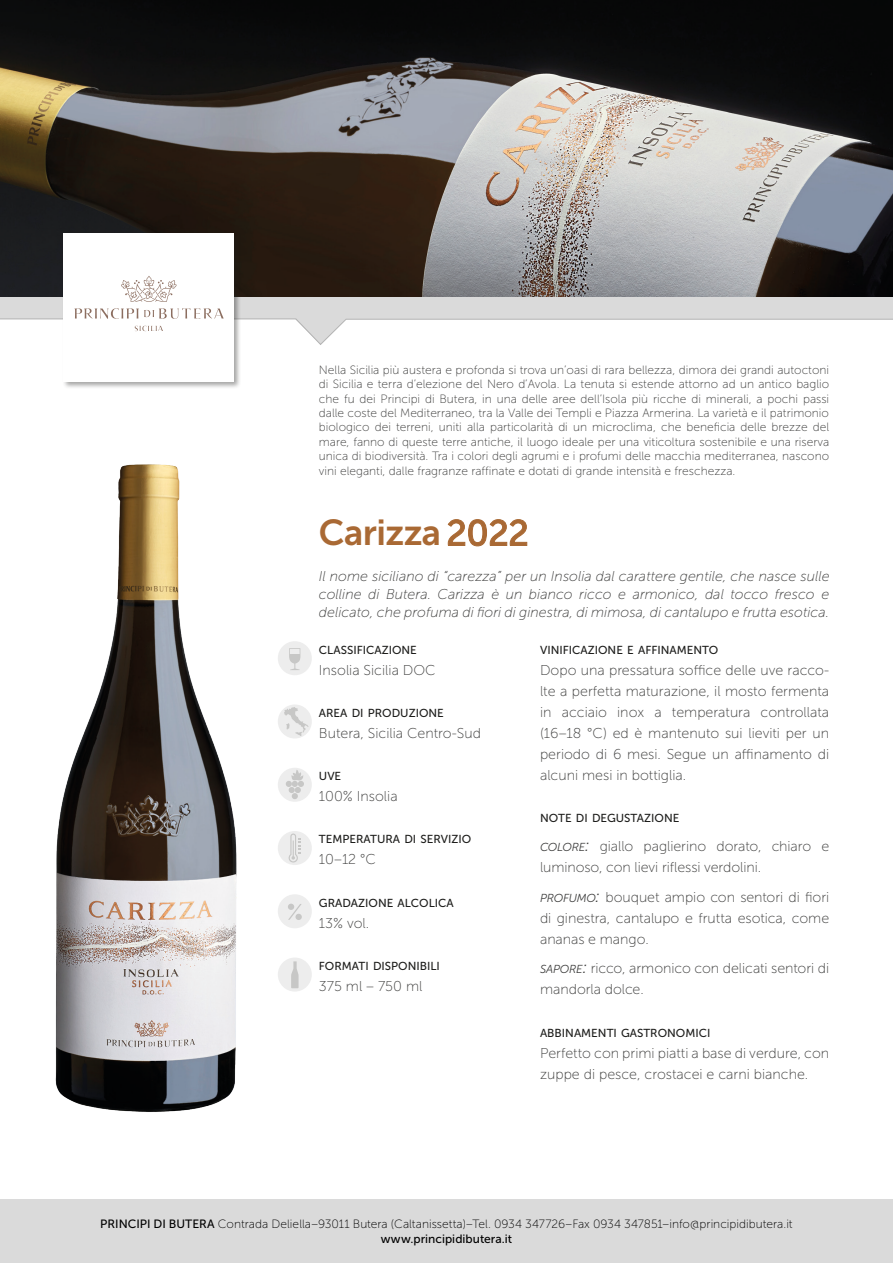
<style>
.page{position:relative;width:893px;height:1263px;background:#fff}
.page>*{position:absolute;margin:0;border:0;box-sizing:border-box;transform-origin:0 0}
.t1{font:36px "Museo Sans 700";letter-spacing:-.015em;color:#a96934}
.t2{font:14.25px/21px "Museo Sans 100";color:#3d3d3c}
.t3{font:italic 14.25px/18px "Museo Sans 100";color:#3d3d3c;text-align:justify}
.t4{font:12px/14.4px "Museo Sans 100";color:#3d3d3c;text-align:justify}
.t5{font:12px "Museo Sans 100";letter-spacing:.005em;color:#000}
.t6{font:12px "Museo Sans 500";color:#000}
.t7{font:11.55px "Museo Sans 500";color:#1d1d1b}
.s1{font-family:"Museo Sans 500"}
.s2{font-family:"Museo Sans 300";font-style:italic;font-size:11.55px}
.s3{font-family:"Museo Sans 300";font-style:italic;font-size:16.5px}
</style>
<div class="page">
<img style="left:0;top:0;width:893px;height:298px">
<div style="left:0;top:298px;width:893px;height:21px;background:#dadada"></div>
<div style="left:0;top:1199px;width:893px;height:64px;background:#dadada"></div>
<div style="left:62px;top:231px;width:179px;height:158px;background:#1d1d1b;opacity:.4"></div>
<div style="left:64px;top:233px;width:170px;height:149px;background:#fff"></div>
<svg style="left:121px;top:276px;width:56px;height:26px"></svg>
<svg style="left:0;top:308px;width:893px;height:37px"></svg>
<img style="left:55px;top:464px;width:182px;height:648px">
<div style="left:278px;top:641px;width:34px;height:34px;background:#ededed;border-radius:50%"></div>
<svg style="left:289px;top:648px;width:11px;height:22px"></svg>
<div style="left:278px;top:704px;width:34px;height:34px;background:#ededed;border-radius:50%"></div>
<svg style="left:284px;top:707px;width:24px;height:29px"></svg>
<div style="left:278px;top:768px;width:34px;height:34px;background:#ededed;border-radius:50%"></div>
<svg style="left:286px;top:770px;width:18px;height:29px"></svg>
<div style="left:278px;top:831px;width:34px;height:34px;background:#ededed;border-radius:50%"></div>
<svg style="left:288px;top:833px;width:13px;height:30px"></svg>
<div style="left:278px;top:894px;width:34px;height:34px;background:#ededed;border-radius:50%"></div>
<svg style="left:288px;top:904px;width:14px;height:16px"></svg>
<div style="left:278px;top:957px;width:34px;height:34px;background:#ededed;border-radius:50%"></div>
<svg style="left:291px;top:961px;width:8px;height:27px"></svg>
<p class="t4" style="left:319px;top:363px;width:512px">Nella Sicilia più austera e profonda si trova un’oasi di rara bellezza, dimora dei grandi autoctoni di Sicilia e terra d’elezione del Nero d’Avola. La tenuta si estende attorno ad un antico baglio che fu dei Principi di Butera, in una delle aree dell’Isola più ricche di minerali, a pochi passi dalle coste del Mediterraneo, tra la Valle dei Templi e Piazza Armerina. La varietà e il patrimonio biologico dei terreni, uniti alla particolarità di un microclima, che beneficia delle brezze del mare, fanno di queste terre antiche, il luogo ideale per una viticoltura sostenibile e una riserva unica di biodiversità. Tra i colori degli agrumi e i profumi delle macchia mediterranea, nascono vini eleganti, dalle fragranze raffinate e dotati di grande intensità e freschezza.</p>
<h1 class="t1" style="left:319px;top:513px;width:211px">Carizza <span class="s1">2022</span></h1>
<p class="t3" style="left:319px;top:567px;width:512px">Il nome siciliano di “carezza” per un Insolia dal carattere gentile, che nasce sulle colline di Butera. Carizza è un bianco ricco e armonico, dal tocco fresco e delicato, che profuma di fiori di ginestra, di mimosa, di cantalupo e frutta esotica.</p>
<p class="t7" style="left:540px;top:643px;width:180px">VINIFICAZIONE E AFFINAMENTO</p>
<p class="t2" style="left:540px;top:659px;width:291px;text-align:justify">Dopo una pressatura soffice delle uve racco&shy;lte a perfetta maturazione, il mosto fermenta in acciaio inox a temperatura controllata (16–18 °C) ed è mantenuto sui lieviti per un periodo di 6 mesi. Segue un affinamento di alcuni mesi in bottiglia.</p>
<p class="t7" style="left:540px;top:811px;width:141px">NOTE DI DEGUSTAZIONE</p>
<p class="t2" style="left:540px;top:836px;width:291px"><span class="s2">COLORE</span><span class="s3">:</span> giallo paglierino dorato, chiaro e luminoso, con lievi riflessi verdolini.</p>
<p class="t2" style="left:540px;top:887px;width:291px;text-align:justify"><span class="s2">PROFUMO</span><span class="s3">:</span> bouquet ampio con sentori di fiori di ginestra, cantalupo e frutta esotica, come ananas e mango.</p>
<p class="t2" style="left:540px;top:958px;width:291px"><span class="s2">SAPORE</span><span class="s3">:</span> ricco, armonico con delicati sentori di mandorla dolce.</p>
<p class="t7" style="left:540px;top:1026px;width:172px">ABBINAMENTI GASTRONOMICI</p>
<p class="t2" style="left:540px;top:1042px;width:291px">Perfetto con primi piatti a base di verdure, con zuppe di pesce, crostacei e carni bianche.</p>
<p class="t7" style="left:319px;top:643px;width:99px">CLASSIFICAZIONE</p>
<p class="t2" style="left:319px;top:659px;width:118px">Insolia Sicilia DOC</p>
<p class="t7" style="left:319px;top:706px;width:126px">AREA DI PRODUZIONE</p>
<p class="t2" style="left:319px;top:723px;width:164px">Butera, Sicilia Centro-Sud</p>
<p class="t7" style="left:319px;top:770px;width:24px">UVE</p>
<p class="t2" style="left:319px;top:786px;width:80px">100% Insolia</p>
<p class="t7" style="left:319px;top:833px;width:154px">TEMPERATURA DI SERVIZIO</p>
<p class="t2" style="left:319px;top:849px;width:59px">10–12 °C</p>
<p class="t7" style="left:319px;top:896px;width:136px">GRADAZIONE ALCOLICA</p>
<p class="t2" style="left:319px;top:912px;width:52px">13% vol.</p>
<p class="t7" style="left:319px;top:960px;width:123px">FORMATI DISPONIBILI</p>
<p class="t2" style="left:319px;top:976px;width:105px">375 ml – 750 ml</p>
<p class="t5" style="left:100px;top:1218px;width:694px"><span class="s1">PRINCIPI DI BUTERA</span> Contrada Deliella–93011 Butera (Caltanissetta)–Tel. 0934 347726–Fax 0934 347851–info@principidibutera.it</p>
<p class="t6" style="left:381px;top:1232px;width:133px">www.principidibutera.it</p>
</div>
